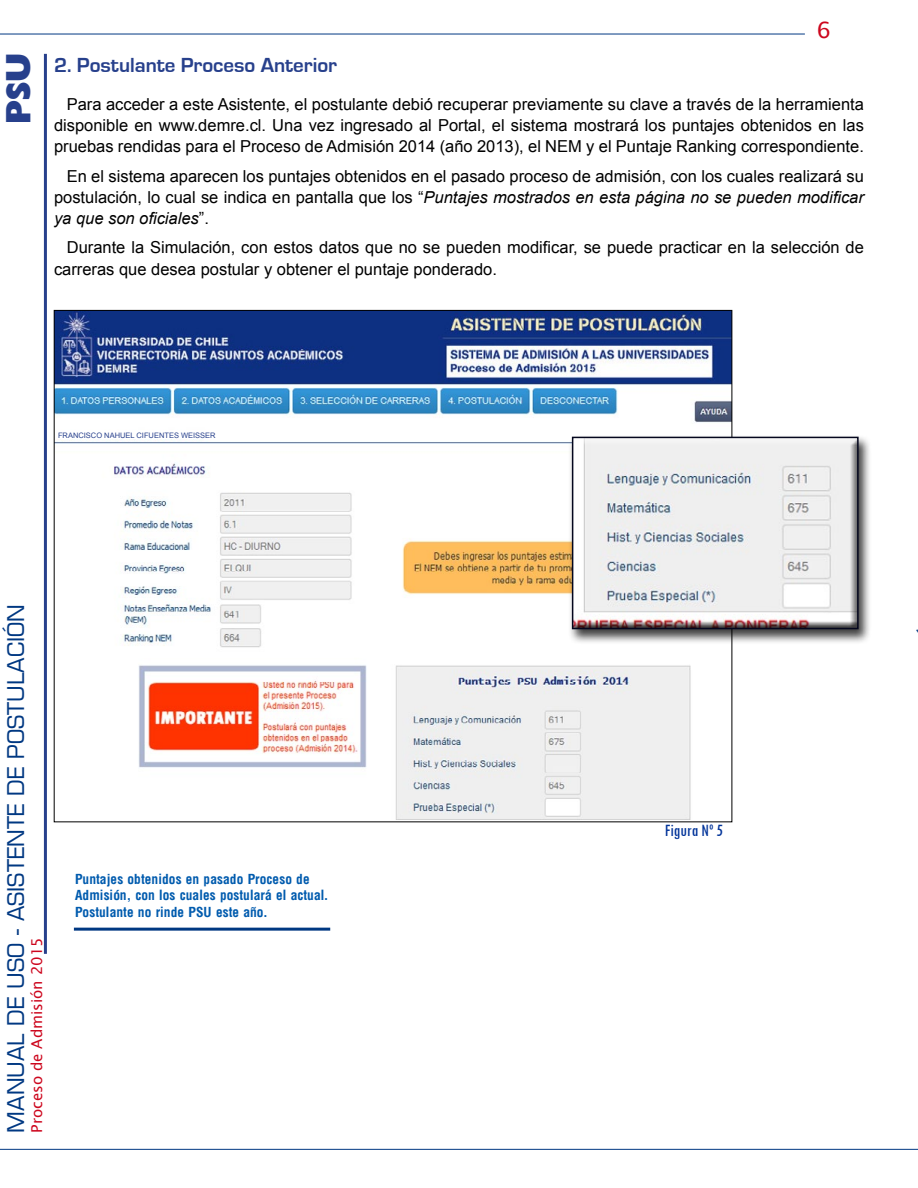
<style>
.page{position:relative;width:918px;height:1188px;background:#fff}
.page>*{position:absolute;margin:0;border:0;box-sizing:border-box;transform-origin:0 0}
.t1{font:34.5px "Gill Sans Extra Bold Display";color:#27408c}
.t2{font:22.5px "Euromode Plain";color:#003882}
.t3{font:22.5px "Lucida Sans Unicode";color:#cd071e}
.t4{font:700 21px "Eurostile";color:#27408c}
.t5{font:condensed 18px "Tw Cen";color:#039}
.t6{font:16.5px/21px "Arial";color:#000;text-align:justify}
.t7{font:15px "Lucida Sans Unicode";color:#cd071e}
.t8{font:700 condensed 13.5px/16.2px "Arena";color:#005bae}
.t9{font:7.5px "Arial";color:#27408c}
.s1{font-style:italic}
</style>
<div class="page">
<hr style="left:44px;top:54px;width:3px;height:900px;background:#27408c">
<hr style="left:0;top:34px;width:805px;height:1px;background:#003882">
<hr style="left:0;top:1149px;width:918px;height:1px;background:#003882">
<img style="left:56px;top:312px;width:674px;height:508px">
<div style="left:568px;top:435px;width:304px;height:210px;background:#000;opacity:.75"></div>
<div style="left:573px;top:437px;width:285px;height:192px;background:#000;opacity:.75"></div>
<div style="left:572px;top:437px;width:287px;height:192px;border:2px solid #04071e"></div>
<hr style="left:74px;top:928px;width:256px;height:3px;background:#003882">
<div style="left:55px;top:430px;width:203px;height:9px;background:#fff"></div>
<h1 class="t1" style="left:-1px;top:124px;width:73px;rotate:-90deg">PSU</h1>
<h2 class="t3" style="left:817px;top:12px;width:16px">6</h2>
<p class="t4" style="left:54px;top:54px;width:285px">2. Postulante Proceso Anterior</p>
<p class="t6" style="left:54px;top:94px;width:812px;text-indent:13px">Para acceder a este Asistente, el postulante debió recuperar previamente su clave a través de la herramienta disponible en www.demre.cl. Una vez ingresado al Portal, el sistema mostrará los puntajes obtenidos en las pruebas rendidas para el Proceso de Admisión 2014 (año 2013), el NEM y el Puntaje Ranking correspondiente.</p>
<p class="t6" style="left:54px;top:166px;width:811px;text-indent:13px">En el sistema aparecen los puntajes obtenidos en el pasado proceso de admisión, con los cuales realizará su postulación, lo cual se indica en pantalla que los “<span class="s1">Puntajes mostrados en esta página no se pueden modificar ya que son oficiales</span>”.</p>
<p class="t6" style="left:54px;top:237px;width:811px;line-height:21.6px;text-indent:13px">Durante la Simulación, con estos datos que no se pueden modificar, se puede practicar en la selección de carreras que desea postular y obtener el puntaje ponderado.</p>
<p class="t9" style="left:58px;top:431px;width:159px">FRANCISCO NAHUEL CIFUENTES WEISSER</p>
<h2 class="t2" style="left:2px;top:1133px;width:530px;rotate:-90deg">MANUAL DE USO - ASISTENTE DE POSTULACIÓN</h2>
<p class="t7" style="left:25px;top:1133px;width:197px;rotate:-90deg">Proceso de Admisión 2015</p>
<p class="t8" style="left:75px;top:871px;width:254px">Puntajes obtenidos en pasado Proceso de<br>Admisión, con los cuales postulará el actual.<br>Postulante no rinde PSU este año.</p>
<p class="t5" style="left:665px;top:819px;width:60px">Figura Nº 5</p>
</div>
